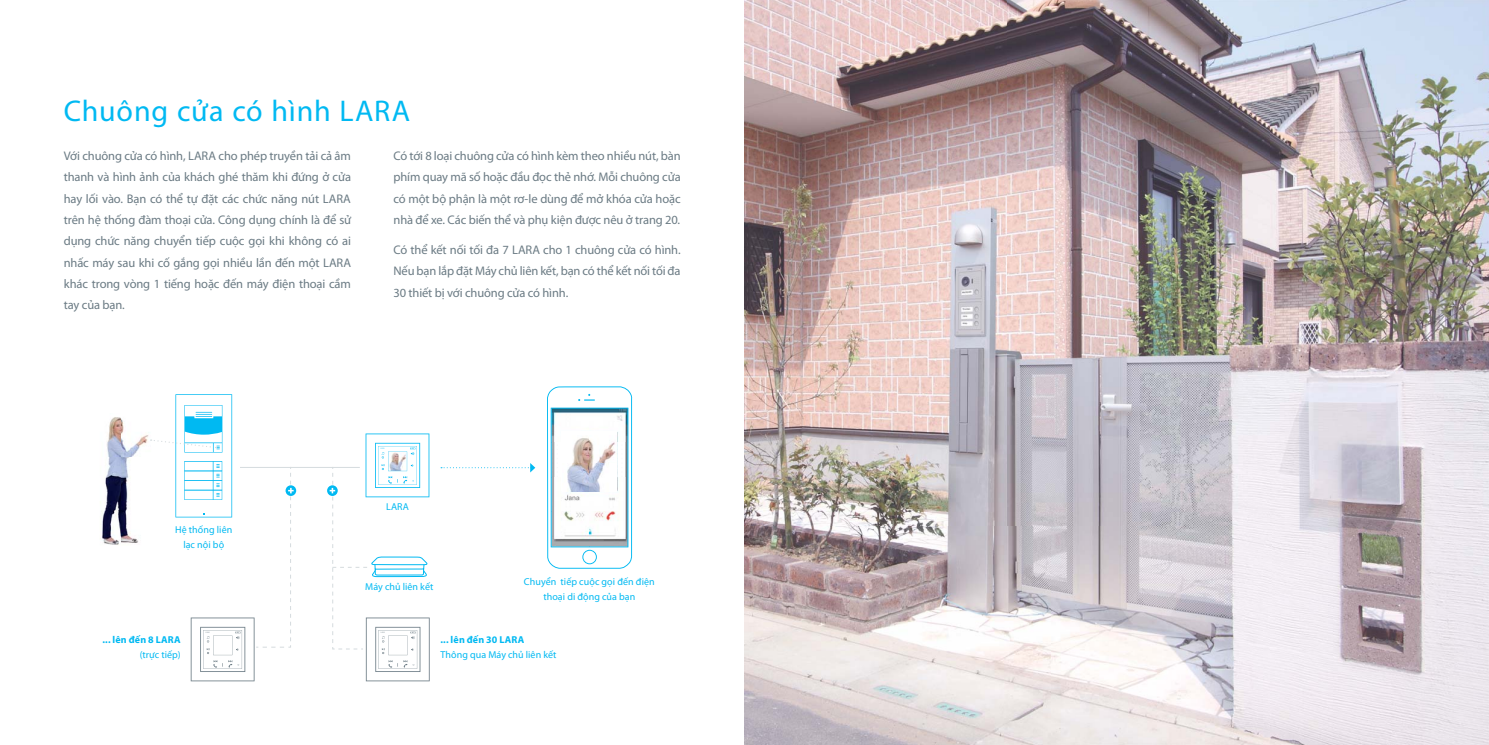
<style>
.page{position:relative;width:1489px;height:745px;background:#fff}
.page>*{position:absolute;margin:0;border:0;box-sizing:border-box;transform-origin:0 0}
.t1{font:30px "Myriad Pro";letter-spacing:.025em;color:#00b9f2}
.t2{font:12.5px/21.2px "Myriad Pro";letter-spacing:-.01em;color:#6b7b84;text-align:justify}
.t3{font:10px/15px "Myriad Pro";letter-spacing:.01em;color:#00b9f2;text-align:center}
.t4{font:700 10px "Myriad Pro";letter-spacing:.02em;color:#00b9f2}
</style>
<div class="page">
<img style="left:744px;top:0;width:744px;height:744px">
<svg style="left:285px;top:485px;width:11px;height:10px"></svg>
<svg style="left:441px;top:463px;width:94px;height:9px"></svg>
<img style="left:100px;top:417px;width:51px;height:127px">
<svg style="left:547px;top:386px;width:85px;height:182px"></svg>
<hr style="left:240px;top:466px;width:120px;height:1px;background:#d5dbde">
<svg style="left:151px;top:394px;width:142px;height:287px"></svg>
<svg style="left:329px;top:433px;width:100px;height:248px"></svg>
<h1 class="t1" style="left:64px;top:99px;width:348px">Chuông cửa có hình LARA</h1>
<p class="t2" style="left:64px;top:146px;width:289px">Với chuông cửa có hình, LARA cho phép truyền tải cả âm thanh và hình ảnh của khách ghé thăm khi đứng ở cửa hay lối vào. Bạn có thể tự đặt các chức năng nút LARA trên hệ thống đàm thoại cửa. Công dụng chính là để sử dụng chức năng chuyển tiếp cuộc gọi khi không có ai nhấc máy sau khi cố gắng gọi nhiều lần đến một LARA khác trong vòng 1 tiếng hoặc đến máy điện thoại cầm tay của bạn.</p>
<p class="t2" style="left:393px;top:146px;width:289px">Có tới 8 loại chuông cửa có hình kèm theo nhiều nút, bàn phím quay mã số hoặc đầu đọc thẻ nhớ. Mỗi chuông cửa có một bộ phận là một rơ-le dùng để mở khóa cửa hoặc nhà để xe. Các biến thể và phụ kiện được nêu ở trang 20.</p>
<p class="t2" style="left:393px;top:240px;width:289px">Có thể kết nối tối đa 7 LARA cho 1 chuông cửa có hình.<br>Nếu bạn lắp đặt Máy chủ liên kết, bạn có thể kết nối tối đa 30 thiết bị với chuông cửa có hình.</p>
<p class="t3" style="left:175px;top:523px;width:59px">Hệ thống liên lạc nội bộ</p>
<p class="t4" style="left:102px;top:635px;width:80px">... lên đến 8 LARA</p>
<p class="t3" style="left:140px;top:648px;width:42px">(trực tiếp)</p>
<p class="t3" style="left:386px;top:499px;width:24px">LARA</p>
<p class="t3" style="left:365px;top:579px;width:70px">Máy chủ liên kết</p>
<p class="t3" style="left:524px;top:574px;width:132px">Chuyển tiếp cuộc gọi đến điện thoại di động của bạn</p>
<p class="t4" style="left:440px;top:635px;width:85px">... lên đến 30 LARA</p>
<p class="t3" style="left:440px;top:648px;width:118px">Thông qua Máy chủ liên kết</p>
</div>
